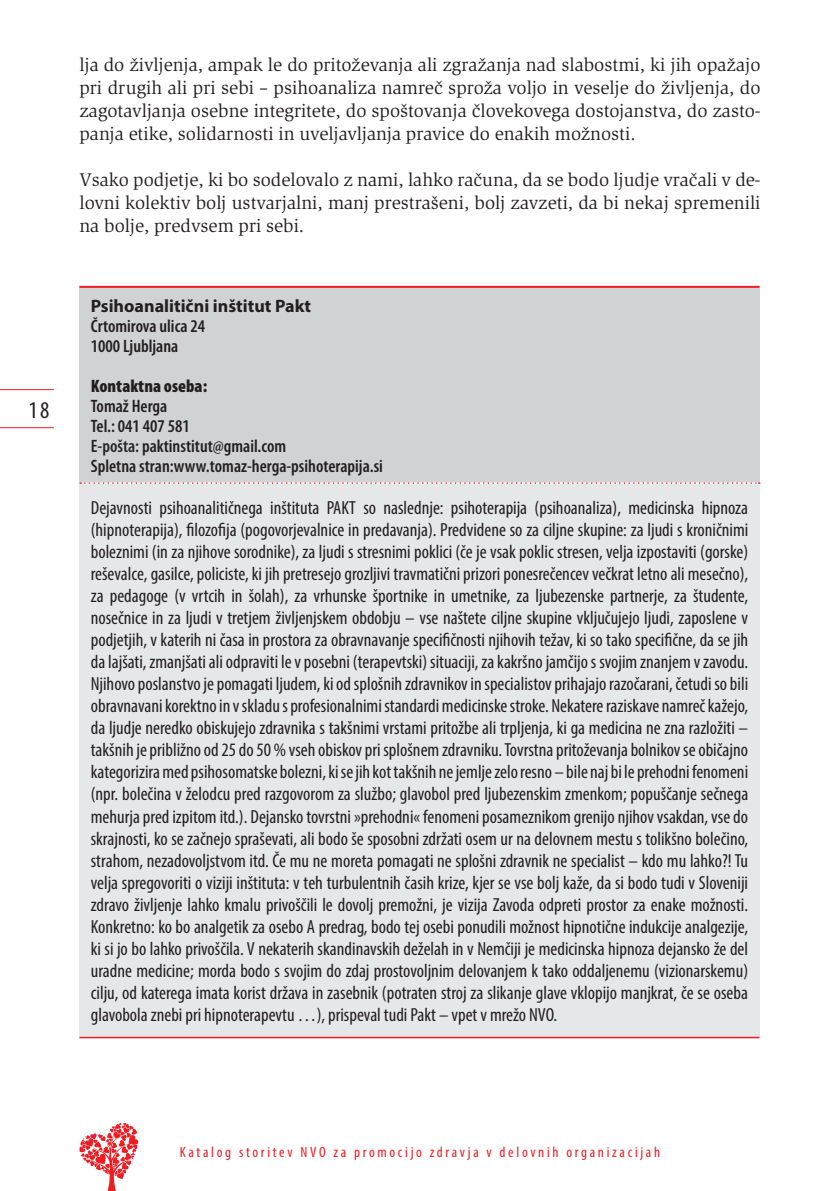
<style>
.page{position:relative;width:840px;height:1191px;background:#fff}
.page>*{position:absolute;margin:0;border:0;box-sizing:border-box;transform-origin:0 0}
.t1{font:condensed 24px "Myriad Pro";color:#231f20}
.t2{font:condensed 19px/22px "Myriad Pro";color:#231f20;text-align:justify}
.t3{font:19px/23px "Slimbach Itc TEE";color:#231f20;text-align:justify}
.t4{font:600 condensed 18px/20px "Myriad Pro";color:#231f20}
.t5{font:700 18px "Myriad Pro";color:#231f20}
.t6{font:900 condensed 18px "Myriad Pro";color:#231f20}
.t7{font:condensed 15px "Myriad Pro";letter-spacing:.18em;color:#ee1d23}
.s1{color:#262626}
</style>
<div class="page">
<svg style="left:79px;top:1123px;width:59px;height:68px"></svg>
<hr style="left:0;top:389px;width:54px;height:1px;background:#ee1d23">
<hr style="left:0;top:427px;width:54px;height:1px;background:#ee1d23">
<div style="left:79px;top:287px;width:680px;height:196px;background:#d1d2d4"></div>
<div style="left:79px;top:483px;width:680px;height:554px;background:#e6e7e9"></div>
<hr style="left:79px;top:1036px;width:680px;height:2px;background:#ee1d23">
<hr style="left:79px;top:286px;width:680px;height:2px;background:#ee1d23">
<svg style="left:80px;top:482px;width:679px;height:2px"></svg>
<p class="t1" style="left:28px;top:395px;width:22px">18</p>
<p class="t3" style="left:79px;top:53px;width:682px">lja do življenja, ampak le do pritoževanja ali zgražanja nad slabostmi, ki jih opažajo pri drugih ali pri sebi – psihoanaliza namreč sproža voljo in veselje do življenja, do zagotavljanja osebne integritete, do spoštovanja človekovega dostojanstva, do zasto&shy;panja etike, solidarnosti in uveljavljanja pravice do enakih možnosti.</p>
<p class="t3" style="left:79px;top:168px;width:682px">Vsako podjetje, ki bo sodelovalo z nami, lahko računa, da se bodo ljudje vračali v de&shy;lovni kolektiv bolj ustvarjalni, manj prestrašeni, bolj zavzeti, da bi nekaj spremenili na bolje, predvsem pri sebi.</p>
<p class="t5" style="left:91px;top:294px;width:222px">Psihoanalitični inštitut Pakt</p>
<p class="t4" style="left:91px;top:316px;width:116px">Črtomirova ulica 24<br>1000 Ljubljana</p>
<p class="t6" style="left:91px;top:374px;width:118px">Kontaktna oseba:</p>
<p class="t4" style="left:91px;top:396px;width:293px">Tomaž Herga<br>Tel.: 041 407 581<br><span class="s1">E-pošta:</span> paktinstitut@gmail.com<br>Spletna stran:www.tomaz-herga-psihoterapija.si</p>
<p class="t2" style="left:91px;top:497px;width:658px">Dejavnosti psihoanalitičnega inštituta PAKT so naslednje: psihoterapija (psihoanaliza), medicinska hipnoza (hipnoterapija), filozofija (pogovorjevalnice in predavanja). Predvidene so za ciljne skupine: za ljudi s kroničnimi boleznimi (in za njihove sorodnike), za ljudi s stresnimi poklici (če je vsak poklic stresen, velja izpostaviti (gorske) reševalce, gasilce, policiste, ki jih pretresejo grozljivi travmatični prizori ponesrečencev večkrat letno ali mesečno), za pedagoge (v vrtcih in šolah), za vrhunske športnike in umetnike, za ljubezenske partnerje, za študente, nosečnice in za ljudi v tretjem življenjskem obdobju – vse naštete ciljne skupine vključujejo ljudi, zaposlene v podjetjih, v katerih ni časa in prostora za obravnavanje specifičnosti njihovih težav, ki so tako specifične, da se jih da lajšati, zmanjšati ali odpraviti le v posebni (terapevtski) situaciji, za kakršno jamčijo s svojim znanjem v zavodu.<br>Njihovo poslanstvo je pomagati ljudem, ki od splošnih zdravnikov in specialistov prihajajo razočarani, četudi so bili obravnavani korektno in v skladu s profesionalnimi standardi medicinske stroke. Nekatere raziskave namreč kažejo, da ljudje neredko obiskujejo zdravnika s takšnimi vrstami pritožbe ali trpljenja, ki ga medicina ne zna razložiti – takšnih je približno od 25 do 50 % vseh obiskov pri splošnem zdravniku. Tovrstna pritoževanja bolnikov se običajno kategorizira med psihosomatske bolezni, ki se jih kot takšnih ne jemlje zelo resno – bile naj bi le prehodni fenomeni (npr. bolečina v želodcu pred razgovorom za službo; glavobol pred ljubezenskim zmenkom; popuščanje sečnega mehurja pred izpitom itd.). Dejansko tovrstni »prehodni« fenomeni posameznikom grenijo njihov vsakdan, vse do skrajnosti, ko se začnejo spraševati, ali bodo še sposobni zdržati osem ur na delovnem mestu s tolikšno bolečino, strahom, nezadovoljstvom itd. Če mu ne moreta pomagati ne splošni zdravnik ne specialist – kdo mu lahko?! Tu velja spregovoriti o viziji inštituta: v teh turbulentnih časih krize, kjer se vse bolj kaže, da si bodo tudi v Sloveniji zdravo življenje lahko kmalu privoščili le dovolj premožni, je vizija Zavoda odpreti prostor za enake možnosti.<br>Konkretno: ko bo analgetik za osebo A predrag, bodo tej osebi ponudili možnost hipnotične indukcije analgezije, ki si jo bo lahko privoščila. V nekaterih skandinavskih deželah in v Nemčiji je medicinska hipnoza dejansko že del uradne medicine; morda bodo s svojim do zdaj prostovoljnim delovanjem k tako oddaljenemu (vizionarskemu) cilju, od katerega imata korist država in zasebnik (potraten stroj za slikanje glave vklopijo manjkrat, če se oseba glavobola znebi pri hipnoterapevtu …), prispeval tudi Pakt – vpet v mrežo NVO.</p>
<p class="t7" style="left:180px;top:1143px;width:481px">Katalog storitev NVO za promocijo zdravja v delovnih organizacijah</p>
</div>
